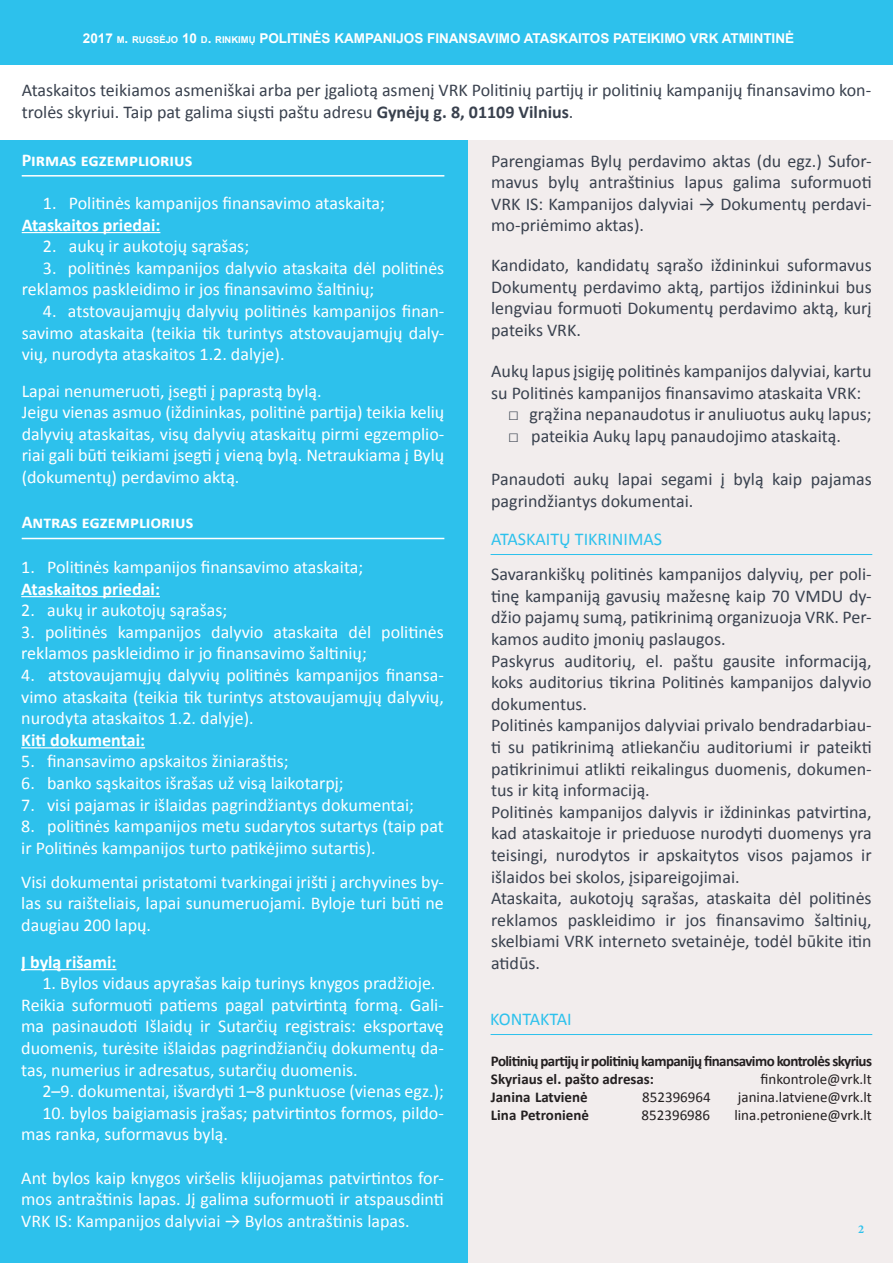
<style>
.page{position:relative;width:893px;height:1263px;background:#fff}
.page>*{position:absolute;margin:0;border:0;box-sizing:border-box;transform-origin:0 0}
.t1{font:18px/21.6px "Calibri";color:#fff;text-align:justify}
.t2{font:18px/21.6px "Calibri";color:#39414e;text-align:justify}
.t3{font:700 18px "Calibri";color:#fff}
.t4{font:18px "Calibri";color:#2dc1ec}
.t5{font:15px "Calibri";color:#231f20}
.t6{font:700 15px "Calibri";letter-spacing:-.04em;color:#231f20}
.t7{font:700 15px "Calibri";letter-spacing:-.01em;color:#231f20}
.t8{font:700 13.5px "Arial";color:#fff}
.t9{font:700 12px "Minion Pro";color:#2dc1ec}
.s1{font-style:inherit}
.s2{font-size:9.45px}
.s3{font-weight:700}
</style>
<div class="page">
<div style="left:467px;top:140px;width:426px;height:1123px;background:#f2eded"></div>
<div style="left:0;top:0;width:893px;height:64px;background:#2dc1ec"></div>
<div style="left:0;top:140px;width:467px;height:1123px;background:#2dc1ec"></div>
<hr style="left:21px;top:596px;width:139px;height:1px;background:#fff">
<hr style="left:21px;top:747px;width:124px;height:1px;background:#fff">
<hr style="left:21px;top:969px;width:96px;height:1px;background:#fff">
<hr style="left:22px;top:538px;width:422px;height:1px;background:#fff">
<hr style="left:491px;top:554px;width:381px;height:1px;background:#2dc1ec">
<hr style="left:491px;top:1034px;width:381px;height:1px;background:#2dc1ec">
<hr style="left:22px;top:232px;width:138px;height:1px;background:#fff">
<hr style="left:22px;top:175px;width:422px;height:2px;background:#fff">
<p class="t8" style="left:83px;top:29px;width:713px"><span class="s1">2017</span> <span class="s2">M</span><span class="s1">.</span> <span class="s2">RUGSĖJO</span> <span class="s1">10</span> <span class="s2">D</span><span class="s1">.</span> <span class="s2">RINKIMŲ</span> POLITINĖS KAMPANIJOS FINANSAVIMO ATASKAITOS PATEIKIMO VRK ATMINTINĖ</p>
<p class="t2" style="left:22px;top:79px;width:851px">Ataskaitos teikiamos asmeniškai arba per įgaliotą asmenį VRK Politinių partijų ir politinių kampanijų finansavimo kon&shy;trolės skyriui. Taip pat galima siųsti paštu adresu <span class="s3">Gynėjų g. 8, 01109 Vilnius</span>.</p>
<p class="t3" style="left:22px;top:149px;width:172px">Pirmas egzempliorius</p>
<p class="t1" style="left:43px;top:192px;width:344px">1. Politinės kampanijos finansavimo ataskaita;</p>
<p class="t3" style="left:22px;top:213px;width:140px">Ataskaitos priedai:</p>
<p class="t1" style="left:43px;top:235px;width:208px">2. aukų ir aukotojų sąrašas;</p>
<p class="t1" style="left:22px;top:257px;width:424px;text-indent:21px">3. politinės kampanijos dalyvio ataskaita dėl politinės reklamos paskleidimo ir jos finansavimo šaltinių;</p>
<p class="t1" style="left:22px;top:300px;width:424px;text-indent:21px">4. atstovaujamųjų dalyvių politinės kampanijos finan&shy;savimo ataskaita (teikia tik turintys atstovaujamųjų daly&shy;vių, nurodyta ataskaitos 1.2. dalyje).</p>
<p class="t1" style="left:22px;top:380px;width:301px">Lapai nenumeruoti, įsegti į paprastą bylą.</p>
<p class="t1" style="left:22px;top:401px;width:424px">Jeigu vienas asmuo (iždininkas, politinė partija) teikia kelių dalyvių ataskaitas, visų dalyvių ataskaitų pirmi egzemplio&shy;riai gali būti teikiami įsegti į vieną bylą. Netraukiama į Bylų (dokumentų) perdavimo aktą.</p>
<p class="t3" style="left:22px;top:511px;width:173px">Antras egzempliorius</p>
<p class="t1" style="left:21px;top:556px;width:344px">1. Politinės kampanijos finansavimo ataskaita;</p>
<p class="t3" style="left:21px;top:577px;width:140px">Ataskaitos priedai:</p>
<p class="t1" style="left:21px;top:599px;width:208px">2. aukų ir aukotojų sąrašas;</p>
<p class="t1" style="left:21px;top:621px;width:424px">3. politinės kampanijos dalyvio ataskaita dėl politinės reklamos paskleidimo ir jo finansavimo šaltinių;</p>
<p class="t1" style="left:21px;top:664px;width:424px">4. atstovaujamųjų dalyvių politinės kampanijos finansa&shy;vimo ataskaita (teikia tik turintys atstovaujamųjų dalyvių, nurodyta ataskaitos 1.2. dalyje).</p>
<p class="t3" style="left:21px;top:728px;width:125px">Kiti dokumentai:</p>
<p class="t1" style="left:21px;top:751px;width:269px">5. finansavimo apskaitos žiniaraštis;</p>
<p class="t1" style="left:21px;top:772px;width:324px">6. banko sąskaitos išrašas už visą laikotarpį;</p>
<p class="t1" style="left:21px;top:794px;width:394px">7. visi pajamas ir išlaidas pagrindžiantys dokumentai;</p>
<p class="t1" style="left:21px;top:815px;width:424px">8. politinės kampanijos metu sudarytos sutartys (taip pat ir Politinės kampanijos turto patikėjimo sutartis).</p>
<p class="t1" style="left:21px;top:871px;width:424px">Visi dokumentai pristatomi tvarkingai įrišti į archyvines by&shy;las su raišteliais, lapai sunumeruojami. Byloje turi būti ne daugiau 200 lapų.</p>
<p class="t3" style="left:21px;top:950px;width:97px">Į bylą rišami:</p>
<p class="t1" style="left:43px;top:972px;width:394px">1. Bylos vidaus apyrašas kaip turinys knygos pradžioje.</p>
<p class="t1" style="left:21px;top:994px;width:424px">Reikia suformuoti patiems pagal patvirtintą formą. Gali&shy;ma pasinaudoti Išlaidų ir Sutarčių registrais: eksportavę duomenis, turėsite išlaidas pagrindžiančių dokumentų da&shy;tas, numerius ir adresatus, sutarčių duomenis.</p>
<p class="t1" style="left:43px;top:1080px;width:403px">2–9. dokumentai, išvardyti 1–8 punktuose (vienas egz.);</p>
<p class="t1" style="left:21px;top:1102px;width:424px;text-indent:21px">10. bylos baigiamasis įrašas; patvirtintos formos, pildo&shy;mas ranka, suformavus bylą.</p>
<p class="t1" style="left:21px;top:1167px;width:424px">Ant bylos kaip knygos viršelis klijuojamas patvirtintos for&shy;mos antraštinis lapas. Jį galima suformuoti ir atspausdinti VRK IS: Kampanijos dalyviai → Bylos antraštinis lapas.</p>
<p class="t2" style="left:491px;top:150px;width:382px">Parengiamas Bylų perdavimo aktas (du egz.) Sufor&shy;mavus bylų antraštinius lapus galima suformuoti VRK IS: Kampanijos dalyviai → Dokumentų perdavi&shy;mo-priėmimo aktas).</p>
<p class="t2" style="left:491px;top:254px;width:382px">Kandidato, kandidatų sąrašo iždininkui suformavus Dokumentų perdavimo aktą, partijos iždininkui bus lengviau formuoti Dokumentų perdavimo aktą, kurį pateiks VRK.</p>
<p class="t2" style="left:491px;top:360px;width:382px">Aukų lapus įsigiję politinės kampanijos dalyviai, kartu su Politinės kampanijos finansavimo ataskaita VRK:</p>
<p class="t2" style="left:508px;top:404px;width:365px">□ grąžina nepanaudotus ir anuliuotus aukų lapus;</p>
<p class="t2" style="left:508px;top:425px;width:334px">□ pateikia Aukų lapų panaudojimo ataskaitą.</p>
<p class="t2" style="left:491px;top:468px;width:382px">Panaudoti aukų lapai segami į bylą kaip pajamas pagrindžiantys dokumentai.</p>
<p class="t4" style="left:491px;top:528px;width:172px">ATASKAITŲ TIKRINIMAS</p>
<p class="t2" style="left:491px;top:563px;width:382px">Savarankiškų politinės kampanijos dalyvių, per poli&shy;tinę kampaniją gavusių mažesnę kaip 70 VMDU dy&shy;džio pajamų sumą, patikrinimą organizuoja VRK. Per&shy;kamos audito įmonių paslaugos.</p>
<p class="t2" style="left:491px;top:650px;width:382px">Paskyrus auditorių, el. paštu gausite informaciją, koks auditorius tikrina Politinės kampanijos dalyvio dokumentus.</p>
<p class="t2" style="left:491px;top:715px;width:382px">Politinės kampanijos dalyviai privalo bendradarbiau&shy;ti su patikrinimą atliekančiu auditoriumi ir pateikti patikrinimui atlikti reikalingus duomenis, dokumen&shy;tus ir kitą informaciją.</p>
<p class="t2" style="left:491px;top:801px;width:382px">Politinės kampanijos dalyvis ir iždininkas patvirtina, kad ataskaitoje ir prieduose nurodyti duomenys yra teisingi, nurodytos ir apskaitytos visos pajamos ir išlaidos bei skolos, įsipareigojimai.</p>
<p class="t2" style="left:491px;top:887px;width:382px">Ataskaita, aukotojų sąrašas, ataskaita dėl politinės reklamos paskleidimo ir jos finansavimo šaltinių, skelbiami VRK interneto svetainėje, todėl būkite itin atidūs.</p>
<p class="t4" style="left:490px;top:1007px;width:83px">KONTAKTAI</p>
<p class="t6" style="left:491px;top:1051px;width:383px">Politinių partijų ir politinių kampanijų finansavimo kontrolės skyrius</p>
<p class="t7" style="left:491px;top:1069px;width:165px">Skyriaus el. pašto adresas:</p>
<p class="t5" style="left:761px;top:1069px;width:113px">finkontrole@vrk.lt</p>
<p class="t7" style="left:491px;top:1087px;width:98px">Janina Latvienė</p>
<p class="t5" style="left:642px;top:1087px;width:70px">852396964</p>
<p class="t5" style="left:738px;top:1087px;width:135px">janina.latviene@vrk.lt</p>
<p class="t7" style="left:491px;top:1105px;width:100px">Lina Petronienė</p>
<p class="t5" style="left:642px;top:1105px;width:70px">852396986</p>
<p class="t5" style="left:734px;top:1105px;width:139px">lina.petroniene@vrk.lt</p>
<p class="t9" style="left:858px;top:1220px;width:7px">2</p>
</div>
